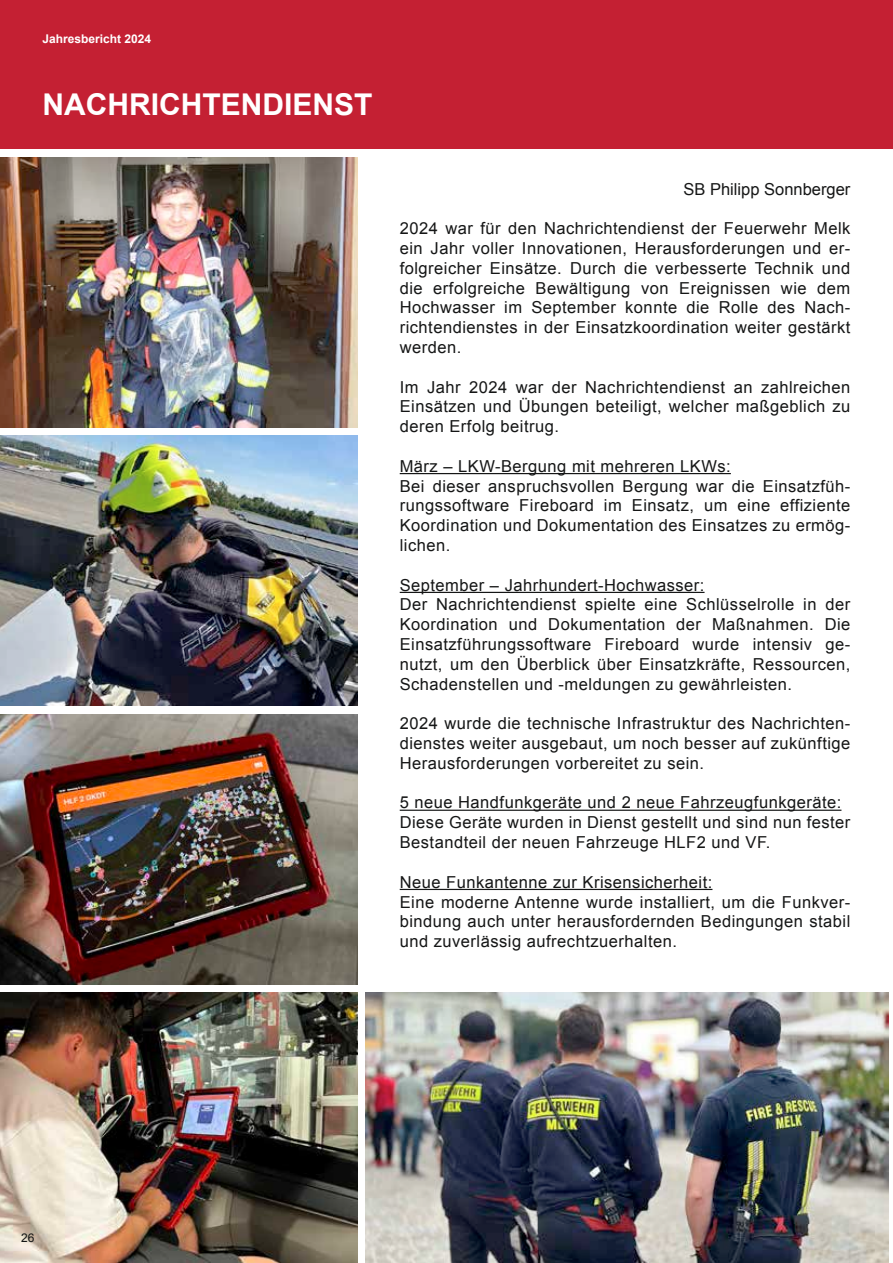
<style>
.page{position:relative;width:893px;height:1263px;background:#fff}
.page>*{position:absolute;margin:0;border:0;box-sizing:border-box;transform-origin:0 0}
.t1{font:700 30px "Arial";color:#fff}
.t2{font:16.5px/19.8px "Arial";letter-spacing:.03em;color:#151616}
.t3{font:16.5px "Arial";color:#151616}
.t4{font:700 12px "Arial";color:#fff}
.t5{font:12px "Arial";color:#151616}
</style>
<div class="page">
<img style="left:0;top:993px;width:357px;height:270px">
<img style="left:366px;top:993px;width:523px;height:270px">
<div style="left:0;top:0;width:893px;height:149px;background:#c42033"></div>
<hr style="left:400px;top:473px;width:331px;height:1px;background:#151616">
<hr style="left:400px;top:592px;width:304px;height:1px;background:#151616">
<hr style="left:400px;top:810px;width:441px;height:1px;background:#151616">
<hr style="left:400px;top:889px;width:312px;height:1px;background:#151616">
<img style="left:0;top:157px;width:357px;height:270px">
<img style="left:0;top:436px;width:357px;height:270px">
<img style="left:0;top:714px;width:357px;height:270px">
<p class="t4" style="left:43px;top:30px;width:110px">Jahresbericht 2024</p>
<h1 class="t1" style="left:43px;top:85px;width:331px">NACHRICHTENDIENST</h1>
<p class="t3" style="left:683px;top:178px;width:168px">SB Philipp Sonnberger</p>
<p class="t2" style="left:400px;top:219px;width:452px;text-align:justify">2024 war für den Nachrichtendienst der Feuerwehr Melk ein Jahr voller Innovationen, Herausforderungen und er&shy;folgreicher Einsätze. Durch die verbesserte Technik und die erfolgreiche Bewältigung von Ereignissen wie dem Hochwasser im September konnte die Rolle des Nach&shy;richtendienstes in der Einsatzkoordination weiter gestärkt werden.</p>
<p class="t2" style="left:400px;top:377px;width:452px;text-align:justify">Im Jahr 2024 war der Nachrichtendienst an zahlreichen Einsätzen und Übungen beteiligt, welcher maßgeblich zu deren Erfolg beitrug.</p>
<p class="t2" style="left:400px;top:456px;width:452px">März – LKW-Bergung mit mehreren LKWs:<br>Bei dieser anspruchsvollen Bergung war die Einsatzfüh&shy;rungssoftware Fireboard im Einsatz, um eine effiziente Koordination und Dokumentation des Einsatzes zu ermög&shy;lichen.</p>
<p class="t2" style="left:400px;top:575px;width:452px">September – Jahrhundert-Hochwasser:<br>Der Nachrichtendienst spielte eine Schlüsselrolle in der Koordination und Dokumentation der Maßnahmen. Die Einsatzführungssoftware Fireboard wurde intensiv ge&shy;nutzt, um den Überblick über Einsatzkräfte, Ressourcen, Schadenstellen und -meldungen zu gewährleisten.</p>
<p class="t2" style="left:400px;top:714px;width:452px;text-align:justify">2024 wurde die technische Infrastruktur des Nachrichten&shy;dienstes weiter ausgebaut, um noch besser auf zukünftige Herausforderungen vorbereitet zu sein.</p>
<p class="t2" style="left:400px;top:793px;width:452px">5 neue Handfunkgeräte und 2 neue Fahrzeugfunkgeräte:<br>Diese Geräte wurden in Dienst gestellt und sind nun fester<br>Bestandteil der neuen Fahrzeuge HLF2 und VF.</p>
<p class="t2" style="left:400px;top:872px;width:452px">Neue Funkantenne zur Krisensicherheit:<br>Eine moderne Antenne wurde installiert, um die Funkver&shy;bindung auch unter herausfordernden Bedingungen stabil und zuverlässig aufrechtzuerhalten.</p>
<p class="t5" style="left:21px;top:1230px;width:15px">26</p>
</div>
